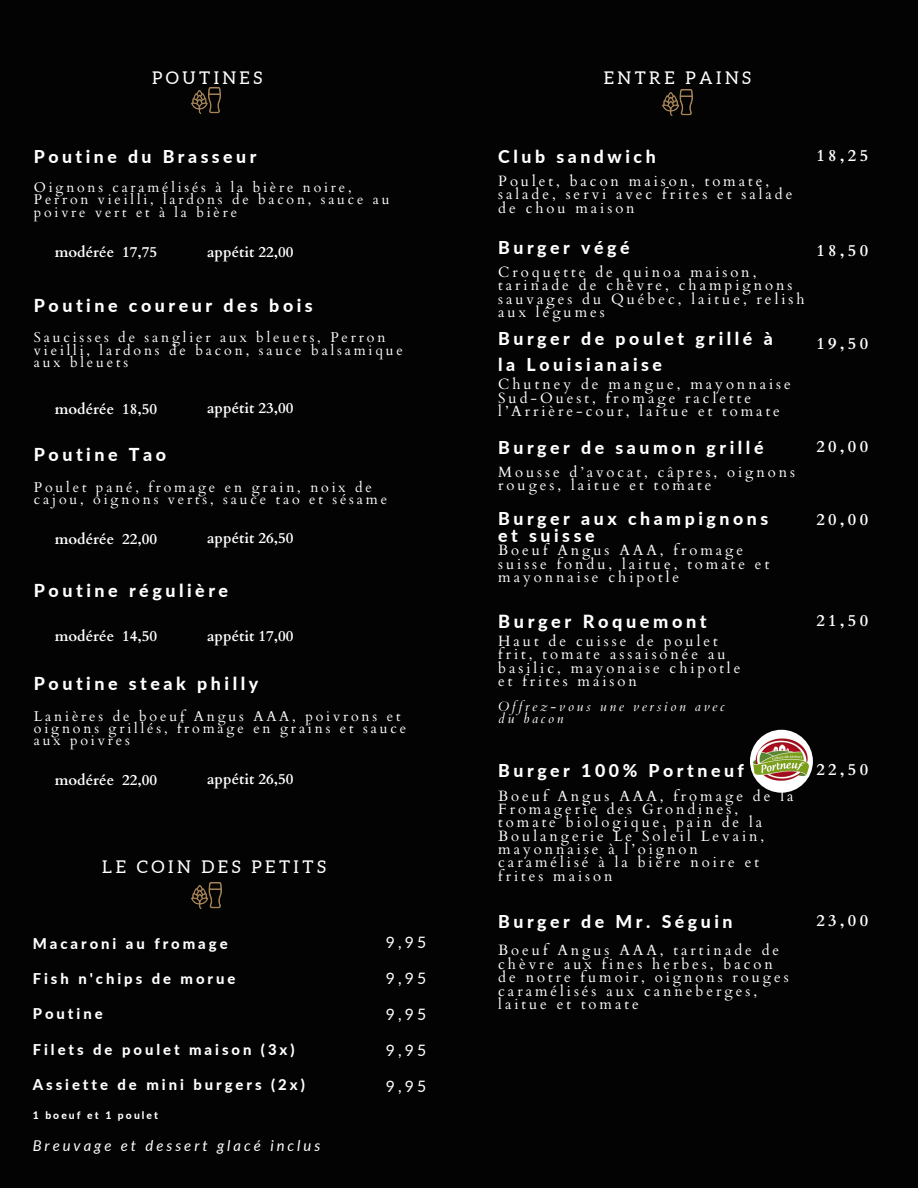
<style>
.page{position:relative;width:918px;height:1188px;background:#030304}
.page>*{position:absolute;margin:0;border:0;box-sizing:border-box;transform-origin:0 0}
.t1{font:800 18.15px "Lato";letter-spacing:.2em;color:#fff}
.t2{font:800 17.85px "Lato";letter-spacing:.2em;color:#fff}
.t3{font:800 17.7px/25.8px "Lato";letter-spacing:.2em;color:#fff}
.t4{font:17.55px "Aleo";letter-spacing:.2em;color:#fff}
.t5{font:700 16.5px "Cardo";letter-spacing:.2em;color:#fff}
.t6{font:15.75px "Lato";letter-spacing:.2em;color:#fff}
.t7{font:700 15px "Cardo";color:#fff}
.t8{font:14.85px/13.5px "Cardo";letter-spacing:.2em;color:#fff}
.t9{font:800 14.85px "Lato";letter-spacing:.2em;color:#fff}
.t10{font:italic 14.85px "Lato";letter-spacing:.2em;color:#fff}
.t11{font:14.25px/12.3px "Cardo";letter-spacing:.2em;color:#fff}
.t12{font:14.1px/12.3px "Cardo";letter-spacing:.2em;color:#fff}
.t13{font:italic 13.5px/12.3px "Cardo";letter-spacing:.2em;color:#fff}
.t14{font:800 10.35px "Lato";letter-spacing:.2em;color:#fff}
</style>
<div class="page">
<img style="left:192px;top:88px;width:29px;height:25px">
<img style="left:192px;top:882px;width:29px;height:26px">
<img style="left:663px;top:89px;width:29px;height:26px">
<img style="left:750px;top:730px;width:63px;height:63px;border-radius:50%">
<h1 class="t4" style="left:152px;top:68px;width:112px">POUTINES</h1>
<p class="t3" style="left:34px;top:143px;width:224px">Poutine du Brasseur</p>
<h2 class="t12" style="left:34px;top:181px;width:357px">Oignons caramélisés à la bière noire,<br>Perron vieilli, lardons de bacon, sauce au poivre vert et à la bière</h2>
<h2 class="t7" style="left:55px;top:242px;width:104px">modérée 17,75</h2>
<h4 class="t7" style="left:207px;top:242px;width:88px">appétit 22,00</h4>
<p class="t2" style="left:34px;top:294px;width:280px">Poutine coureur des bois</p>
<h3 class="t11" style="left:34px;top:332px;width:371px">Saucisses de sanglier aux bleuets, Perron vieilli, lardons de bacon, sauce balsamique aux bleuets</h3>
<h3 class="t7" style="left:55px;top:399px;width:104px">modérée 18,50</h3>
<h3 class="t7" style="left:207px;top:399px;width:88px">appétit 23,00</h3>
<h2 class="t2" style="left:34px;top:444px;width:134px">Poutine Tao</h2>
<h4 class="t11" style="left:34px;top:481px;width:355px">Poulet pané, fromage en grain, noix de cajou, oignons verts, sauce tao et sésame</h4>
<h3 class="t7" style="left:55px;top:529px;width:104px">modérée 22,00</h3>
<h3 class="t7" style="left:207px;top:529px;width:88px">appétit 26,50</h3>
<h3 class="t2" style="left:34px;top:579px;width:196px">Poutine régulière</h3>
<h2 class="t7" style="left:55px;top:626px;width:104px">modérée 14,50</h2>
<h3 class="t7" style="left:207px;top:626px;width:88px">appétit 17,00</h3>
<h3 class="t2" style="left:34px;top:673px;width:226px">Poutine steak philly</h3>
<h2 class="t11" style="left:34px;top:710px;width:374px">Lanières de boeuf Angus AAA, poivrons et oignons grillés, fromage en grains et sauce aux poivres</h2>
<h4 class="t7" style="left:55px;top:770px;width:104px">modérée 22,00</h4>
<h3 class="t7" style="left:207px;top:769px;width:88px">appétit 26,50</h3>
<h3 class="t4" style="left:102px;top:857px;width:225px">LE COIN DES PETITS</h3>
<h1 class="t9" style="left:33px;top:934px;width:196px">Macaroni au fromage</h1>
<h1 class="t9" style="left:33px;top:969px;width:204px">Fish n'chips de morue</h1>
<h1 class="t9" style="left:33px;top:1005px;width:71px">Poutine</h1>
<h1 class="t9" style="left:33px;top:1040px;width:263px">Filets de poulet maison (3x)</h1>
<h1 class="t9" style="left:33px;top:1075px;width:274px">Assiette de mini burgers (2x)</h1>
<h1 class="t14" style="left:33px;top:1108px;width:127px">1 boeuf et 1 poulet</h1>
<h1 class="t10" style="left:33px;top:1136px;width:289px">Breuvage et dessert glacé inclus</h1>
<p class="t6" style="left:386px;top:932px;width:42px">9,95</p>
<p class="t6" style="left:386px;top:968px;width:42px">9,95</p>
<p class="t6" style="left:386px;top:1004px;width:42px">9,95</p>
<p class="t6" style="left:386px;top:1040px;width:42px">9,95</p>
<p class="t6" style="left:386px;top:1076px;width:42px">9,95</p>
<h1 class="t4" style="left:604px;top:68px;width:149px">ENTRE PAINS</h1>
<h4 class="t3" style="left:498px;top:143px;width:159px">Club sandwich</h4>
<h4 class="t8" style="left:498px;top:174px;width:296px">Poulet, bacon maison, tomate, salade, servi avec frites et salade de chou maison</h4>
<h4 class="t3" style="left:498px;top:234px;width:133px">Burger végé</h4>
<h4 class="t8" style="left:498px;top:265px;width:308px">Croquette de quinoa maison, tarinade de chèvre, champignons sauvages du Québec, laitue, relish aux légumes</h4>
<p class="t3" style="left:498px;top:325px;width:276px">Burger de poulet grillé à la Louisianaise</p>
<p class="t8" style="left:498px;top:378px;width:294px">Chutney de mangue, mayonnaise<br>Sud-Ouest, fromage raclette l’Arrière-cour, laitue et tomate</p>
<h4 class="t5" style="left:816px;top:145px;width:53px">18,25</h4>
<p class="t5" style="left:816px;top:240px;width:53px">18,50</p>
<h2 class="t5" style="left:816px;top:332px;width:53px">19,50</h2>
<p class="t3" style="left:498px;top:435px;width:267px">Burger de saumon grillé</p>
<h4 class="t5" style="left:816px;top:436px;width:53px">20,00</h4>
<p class="t8" style="left:498px;top:466px;width:298px">Mousse d’avocat, câpres, oignons rouges, laitue et tomate</p>
<h2 class="t3" style="left:498px;top:509px;width:271px;line-height:16.8px">Burger aux champignons et suisse</h2>
<h2 class="t8" style="left:498px;top:544px;width:273px">Boeuf Angus AAA, fromage suisse fondu, laitue, tomate et mayonnaise chipotle</h2>
<h2 class="t1" style="left:498px;top:610px;width:210px">Burger Roquemont</h2>
<h2 class="t8" style="left:498px;top:634px;width:244px">Haut de cuisse de poulet frit, tomate assaisonée au basilic, mayonaise chipotle et frites maison</h2>
<h2 class="t13" style="left:498px;top:701px;width:228px">Offrez-vous une version avec du bacon</h2>
<h4 class="t3" style="left:498px;top:758px;width:247px">Burger 100% Portneuf</h4>
<h4 class="t8" style="left:498px;top:789px;width:297px">Boeuf Angus AAA, fromage de la<br>Fromagerie des Grondines, tomate biologique, pain de la<br>Boulangerie Le Soleil Levain, mayonnaise à l’oignon<br>caramélisé à la biére noire et frites maison</h4>
<h4 class="t3" style="left:498px;top:909px;width:236px">Burger de Mr. Séguin</h4>
<h2 class="t8" style="left:498px;top:944px;width:292px">Boeuf Angus AAA, tartinade de chèvre aux fines herbes, bacon de notre fumoir, oignons rouges caramélisés aux canneberges, laitue et tomate</h2>
<h2 class="t5" style="left:816px;top:509px;width:53px">20,00</h2>
<h4 class="t5" style="left:816px;top:609px;width:53px">21,50</h4>
<h4 class="t5" style="left:816px;top:759px;width:53px">22,50</h4>
<h2 class="t5" style="left:816px;top:910px;width:53px">23,00</h2>
</div>
